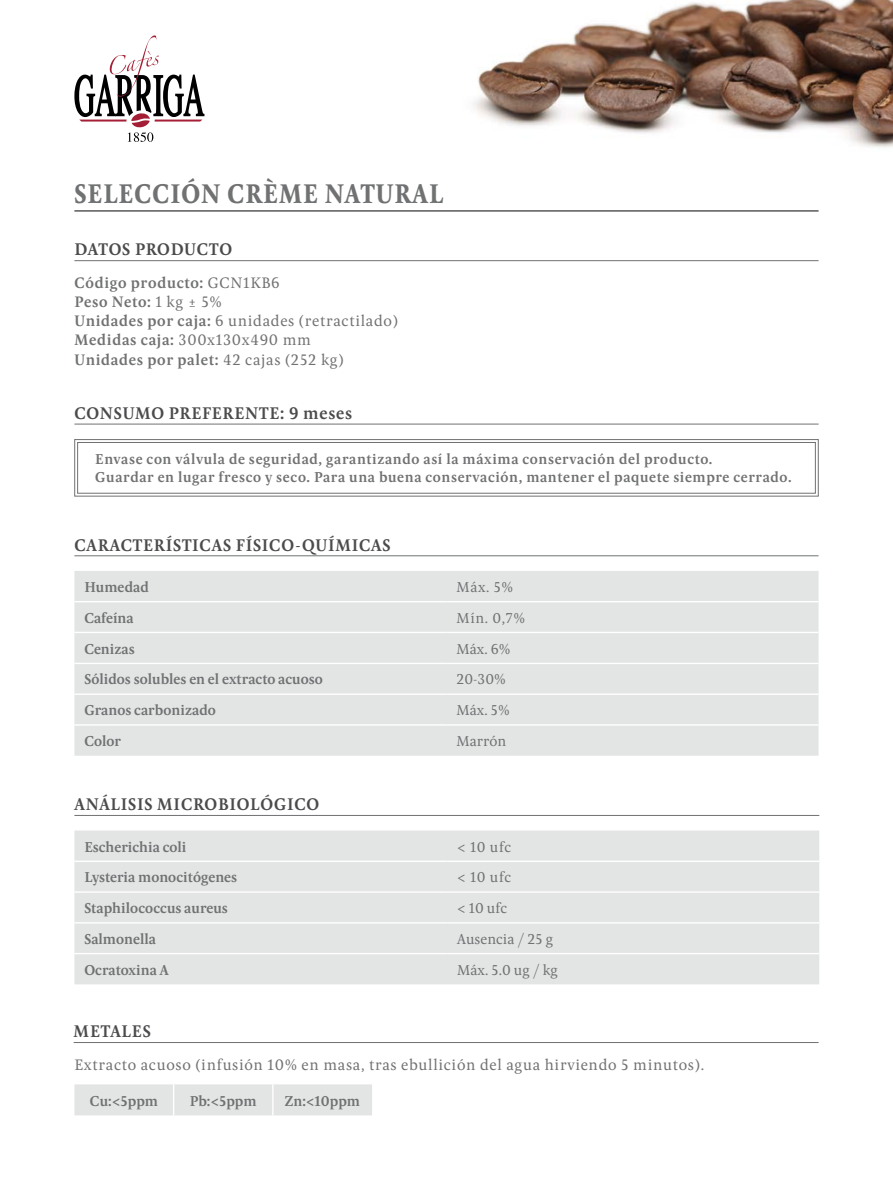
<style>
.page{position:relative;width:893px;height:1191px;background:#fff}
.page>*{position:absolute;margin:0;border:0;box-sizing:border-box;transform-origin:0 0}
.t1{font:700 28px "Pona";letter-spacing:.04em;color:#707172;scale:.92 1}
.t2{font:600 17.5px "Pona";letter-spacing:.04em;color:#4b4b4d}
.t3{font:600 15.75px/19.2px "Pona";letter-spacing:.04em;color:#707172}
.t4{font:15.75px "Pona";letter-spacing:.04em;color:#707172}
.t5{font:600 14.88px "Pona";letter-spacing:.01em;color:#707172}
.t6{font:600 14.88px/17.5px "Pona";letter-spacing:.04em;color:#707172}
.t7{font:14.88px "Pona";color:#707172}
.s1{font-weight:400}
</style>
<div class="page">
<img style="left:394px;top:0;width:499px;height:262px">
<svg style="left:74px;top:35px;width:130px;height:107px"></svg>
<hr style="left:74px;top:815px;width:745px;height:1px;background:#707172">
<div style="left:74px;top:830px;width:745px;height:154px;background:#e3e4e4"></div>
<hr style="left:74px;top:860px;width:373px;height:2px;background:#fff">
<hr style="left:447px;top:860px;width:372px;height:2px;background:#fff">
<hr style="left:74px;top:891px;width:373px;height:1px;background:#fff">
<hr style="left:447px;top:891px;width:372px;height:1px;background:#fff">
<hr style="left:74px;top:922px;width:373px;height:1px;background:#fff">
<hr style="left:447px;top:922px;width:372px;height:1px;background:#fff">
<hr style="left:74px;top:953px;width:373px;height:1px;background:#fff">
<hr style="left:447px;top:953px;width:372px;height:1px;background:#fff">
<div style="left:74px;top:571px;width:745px;height:184px;background:#e3e4e4"></div>
<hr style="left:74px;top:601px;width:372px;height:1px;background:#fff">
<hr style="left:446px;top:601px;width:373px;height:1px;background:#fff">
<hr style="left:74px;top:632px;width:372px;height:1px;background:#fff">
<hr style="left:446px;top:632px;width:373px;height:1px;background:#fff">
<hr style="left:74px;top:662px;width:372px;height:2px;background:#fff">
<hr style="left:446px;top:662px;width:373px;height:2px;background:#fff">
<hr style="left:74px;top:693px;width:372px;height:2px;background:#fff">
<hr style="left:446px;top:693px;width:373px;height:2px;background:#fff">
<hr style="left:74px;top:724px;width:372px;height:1px;background:#fff">
<hr style="left:446px;top:724px;width:373px;height:1px;background:#fff">
<hr style="left:74px;top:555px;width:745px;height:1px;background:#707172">
<hr style="left:74px;top:210px;width:745px;height:2px;background:#707172">
<hr style="left:74px;top:260px;width:745px;height:1px;background:#707172">
<hr style="left:74px;top:423px;width:745px;height:1px;background:#707172">
<svg style="left:74px;top:439px;width:745px;height:58px"></svg>
<div style="left:77px;top:442px;width:739px;height:51px;border:1px solid #707172"></div>
<hr style="left:74px;top:1042px;width:745px;height:1px;background:#707172">
<div style="left:74px;top:1084px;width:298px;height:31px;background:#e3e4e4"></div>
<hr style="left:173px;top:1084px;width:1px;height:31px;background:#fff">
<hr style="left:272px;top:1084px;width:2px;height:31px;background:#fff">
<h1 class="t1" style="left:74px;top:174px;width:403px">SELECCIÓN CRÈME NATURAL</h1>
<p class="t2" style="left:74px;top:237px;width:159px">DATOS PRODUCTO</p>
<p class="t3" style="left:74px;top:273px;width:325px">Código producto: <span class="s1">GCN1KB6<br></span>Peso Neto: <span class="s1">1 kg ± 5%<br></span>Unidades por caja: <span class="s1">6 unidades (retractilado)<br></span>Medidas caja: <span class="s1">300x130x490 mm<br></span>Unidades por palet: <span class="s1">42 cajas (252 kg)</span></p>
<p class="t2" style="left:74px;top:401px;width:279px">CONSUMO PREFERENTE: 9 meses</p>
<p class="t6" style="left:95px;top:451px;width:698px">Envase con válvula de seguridad, garantizando así la máxima conservación del producto.<br>Guardar en lugar fresco y seco. Para una buena conservación, mantener el paquete siempre cerrado.</p>
<p class="t2" style="left:74px;top:533px;width:318px">CARACTERÍSTICAS FÍSICO-QUÍMICAS</p>
<p class="t5" style="left:84px;top:577px;width:66px">Humedad</p>
<p class="t7" style="left:456px;top:577px;width:58px">Máx. 5%</p>
<p class="t5" style="left:84px;top:607px;width:51px">Cafeína</p>
<p class="t7" style="left:456px;top:607px;width:70px">Mín. 0,7%</p>
<p class="t5" style="left:84px;top:638px;width:52px">Cenizas</p>
<p class="t7" style="left:456px;top:638px;width:56px">Máx. 6%</p>
<p class="t5" style="left:84px;top:669px;width:240px">Sólidos solubles en el extracto acuoso</p>
<p class="t7" style="left:456px;top:669px;width:51px">20-30%</p>
<p class="t5" style="left:84px;top:700px;width:133px">Granos carbonizado</p>
<p class="t7" style="left:456px;top:700px;width:55px">Máx. 5%</p>
<p class="t5" style="left:84px;top:731px;width:38px">Color</p>
<p class="t7" style="left:456px;top:731px;width:52px">Marrón</p>
<p class="t2" style="left:74px;top:792px;width:246px">ANÁLISIS MICROBIOLÓGICO</p>
<p class="t5" style="left:84px;top:836px;width:104px">Escherichia coli</p>
<p class="t7" style="left:457px;top:836px;width:56px">&lt; 10 ufc</p>
<p class="t5" style="left:84px;top:867px;width:154px">Lysteria monocitógenes</p>
<p class="t7" style="left:457px;top:867px;width:56px">&lt; 10 ufc</p>
<p class="t5" style="left:84px;top:898px;width:145px">Staphilococcus aureus</p>
<p class="t7" style="left:457px;top:898px;width:51px">&lt; 10 ufc</p>
<p class="t5" style="left:84px;top:928px;width:73px">Salmonella</p>
<p class="t7" style="left:457px;top:929px;width:97px">Ausencia / 25 g</p>
<p class="t5" style="left:84px;top:959px;width:86px">Ocratoxina A</p>
<p class="t7" style="left:457px;top:959px;width:102px">Máx. 5.0 ug / kg</p>
<p class="t2" style="left:74px;top:1019px;width:79px">METALES</p>
<p class="t4" style="left:74px;top:1053px;width:631px">Extracto acuoso (infusión 10% en masa, tras ebullición del agua hirviendo 5 minutos).</p>
<p class="t5" style="left:90px;top:1090px;width:70px">Cu:&lt;5ppm</p>
<p class="t5" style="left:190px;top:1090px;width:68px">Pb:&lt;5ppm</p>
<p class="t5" style="left:285px;top:1090px;width:77px">Zn:&lt;10ppm</p>
</div>
